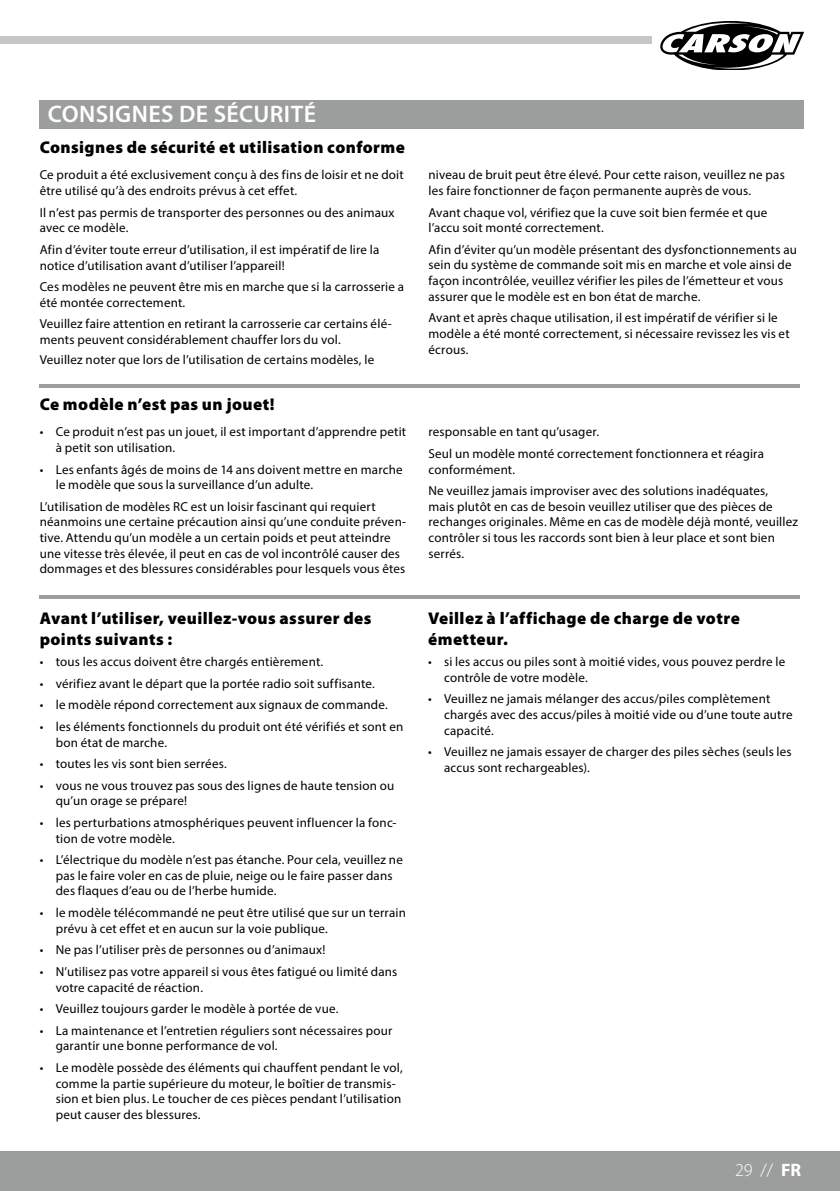
<style>
.page{position:relative;width:840px;height:1191px;background:#fff}
.page>*{position:absolute;margin:0;border:0;box-sizing:border-box;transform-origin:0 0}
.t1{font:600 24px "Myriad Pro";letter-spacing:.015em;color:#fff}
.t2{font:300 18px "Myriad Pro";color:#fff}
.t3{font:900 17px/20.4px "Myriad Pro";letter-spacing:.025em;color:#000}
.t4{font:13px/15.6px "Myriad Pro";letter-spacing:.015em;color:#000}
.s1{font-weight:700}
</style>
<div class="page">
<div style="left:0;top:1151px;width:839px;height:40px;background:#9c9d9d"></div>
<div style="left:0;top:36px;width:651px;height:8px;background:#c5c6c6"></div>
<svg style="left:660px;top:21px;width:144px;height:49px"></svg>
<div style="left:40px;top:100px;width:763px;height:28px;background:#9c9d9d"></div>
<hr style="left:40px;top:595px;width:759px;height:4px;background:#9c9d9d">
<hr style="left:40px;top:384px;width:759px;height:4px;background:#9c9d9d">
<h1 class="t1" style="left:48px;top:99px;width:269px">CONSIGNES DE SÉCURITÉ</h1>
<h3 class="t3" style="left:40px;top:136px;width:366px">Consignes de sécurité et utilisation conforme</h3>
<p class="t4" style="left:40px;top:167px;width:365px">Ce produit a été exclusivement conçu à des fins de loisir et ne doit être utilisé qu’à des endroits prévus à cet effet.</p>
<p class="t4" style="left:40px;top:204px;width:356px">Il n’est pas permis de transporter des personnes ou des animaux avec ce modèle.</p>
<p class="t4" style="left:40px;top:241px;width:341px">Afin d’éviter toute erreur d’utilisation, il est impératif de lire la notice d’utilisation avant d’utiliser l’appareil!</p>
<p class="t4" style="left:40px;top:279px;width:366px">Ces modèles ne peuvent être mis en marche que si la carrosserie a été montée correctement.</p>
<p class="t4" style="left:40px;top:316px;width:353px">Veuillez faire attention en retirant la carrosserie car certains élé&shy;ments peuvent considérablement chauffer lors du vol.</p>
<p class="t4" style="left:40px;top:351px;width:336px">Veuillez noter que lors de l’utilisation de certains modèles, le</p>
<h3 class="t3" style="left:40px;top:393px;width:236px">Ce modèle n’est pas un jouet!</h3>
<p class="t4" style="left:56px;top:424px;width:352px;text-indent:-16px">• Ce produit n’est pas un jouet, il est important d’apprendre petit à petit son utilisation.</p>
<p class="t4" style="left:56px;top:461px;width:348px;text-indent:-16px">• Les enfants âgés de moins de 14 ans doivent mettre en marche le modèle que sous la surveillance d’un adulte.</p>
<p class="t4" style="left:40px;top:498px;width:368px">L’utilisation de modèles RC est un loisir fascinant qui requiert néanmoins une certaine précaution ainsi qu’une conduite préven&shy;tive. Attendu qu’un modèle a un certain poids et peut atteindre une vitesse très élevée, il peut en cas de vol incontrôlé causer des dommages et des blessures considérables pour lesquels vous êtes</p>
<h3 class="t3" style="left:40px;top:607px;width:333px">Avant l’utiliser, veuillez-vous assurer des points suivants :</h3>
<p class="t4" style="left:40px;top:654px;width:285px">• tous les accus doivent être chargés entièrement.</p>
<p class="t4" style="left:40px;top:675px;width:336px">• vérifiez avant le départ que la portée radio soit suffisante.</p>
<p class="t4" style="left:40px;top:697px;width:349px">• le modèle répond correctement aux signaux de commande.</p>
<p class="t4" style="left:56px;top:718px;width:349px;text-indent:-16px">• les éléments fonctionnels du produit ont été vérifiés et sont en bon état de marche.</p>
<p class="t4" style="left:40px;top:756px;width:188px">• toutes les vis sont bien serrées.</p>
<p class="t4" style="left:56px;top:777px;width:340px;text-indent:-16px">• vous ne vous trouvez pas sous des lignes de haute tension ou qu’un orage se prépare!</p>
<p class="t4" style="left:56px;top:814px;width:342px;text-indent:-16px">• les perturbations atmosphériques peuvent influencer la fonc&shy;tion de votre modèle.</p>
<p class="t4" style="left:56px;top:852px;width:348px;text-indent:-16px">• L’électrique du modèle n’est pas étanche. Pour cela, veuillez ne pas le faire voler en cas de pluie, neige ou le faire passer dans des flaques d’eau ou de l’herbe humide.</p>
<p class="t4" style="left:56px;top:904px;width:351px;text-indent:-16px">• le modèle télécommandé ne peut être utilisé que sur un terrain prévu à cet effet et en aucun sur la voie publique.</p>
<p class="t4" style="left:40px;top:942px;width:287px">• Ne pas l’utiliser près de personnes ou d’animaux!</p>
<p class="t4" style="left:56px;top:963px;width:343px;text-indent:-16px">• N’utilisez pas votre appareil si vous êtes fatigué ou limité dans votre capacité de réaction.</p>
<p class="t4" style="left:40px;top:1000px;width:300px">• Veuillez toujours garder le modèle à portée de vue.</p>
<p class="t4" style="left:56px;top:1022px;width:338px;text-indent:-16px">• La maintenance et l’entretien réguliers sont nécessaires pour garantir une bonne performance de vol.</p>
<p class="t4" style="left:56px;top:1059px;width:348px;text-indent:-16px">• Le modèle possède des éléments qui chauffent pendant le vol, comme la partie supérieure du moteur, le boîtier de transmis&shy;sion et bien plus. Le toucher de ces pièces pendant l’utilisation peut causer des blessures.</p>
<p class="t4" style="left:428px;top:167px;width:357px">niveau de bruit peut être élevé. Pour cette raison, veuillez ne pas les faire fonctionner de façon permanente auprès de vous.</p>
<p class="t4" style="left:428px;top:204px;width:340px">Avant chaque vol, vérifiez que la cuve soit bien fermée et que l’accu soit monté correctement.</p>
<p class="t4" style="left:428px;top:241px;width:370px">Afin d’éviter qu’un modèle présentant des dysfonctionnements au sein du système de commande soit mis en marche et vole ainsi de façon incontrôlée, veuillez vérifier les piles de l’émetteur et vous assurer que le modèle est en bon état de marche.</p>
<p class="t4" style="left:428px;top:310px;width:362px">Avant et après chaque utilisation, il est impératif de vérifier si le modèle a été monté correctement, si nécessaire revissez les vis et écrous.</p>
<p class="t4" style="left:428px;top:421px;width:337px;line-height:21.6px">responsable en tant qu’usager.<br>Seul un modèle monté correctement fonctionnera et réagira</p>
<p class="t4" style="left:428px;top:458px;width:341px;line-height:21.6px">conformément.<br>Ne veuillez jamais improviser avec des solutions inadéquates,</p>
<p class="t4" style="left:428px;top:498px;width:371px">mais plutôt en cas de besoin veuillez utiliser que des pièces de rechanges originales. Même en cas de modèle déjà monté, veuillez contrôler si tous les raccords sont bien à leur place et sont bien serrés.</p>
<h3 class="t3" style="left:428px;top:607px;width:313px">Veillez à l’affichage de charge de votre émetteur.</h3>
<p class="t4" style="left:444px;top:654px;width:342px;text-indent:-16px">• si les accus ou piles sont à moitié vides, vous pouvez perdre le contrôle de votre modèle.</p>
<p class="t4" style="left:444px;top:691px;width:350px;text-indent:-16px">• Veuillez ne jamais mélanger des accus/piles complètement chargés avec des accus/piles à moitié vide ou d’une toute autre capacité.</p>
<p class="t4" style="left:444px;top:744px;width:349px;text-indent:-16px">• Veuillez ne jamais essayer de charger des piles sèches (seuls les accus sont rechargeables).</p>
<h2 class="t2" style="left:734px;top:1159px;width:68px">29 // <span class="s1">FR</span></h2>
</div>
